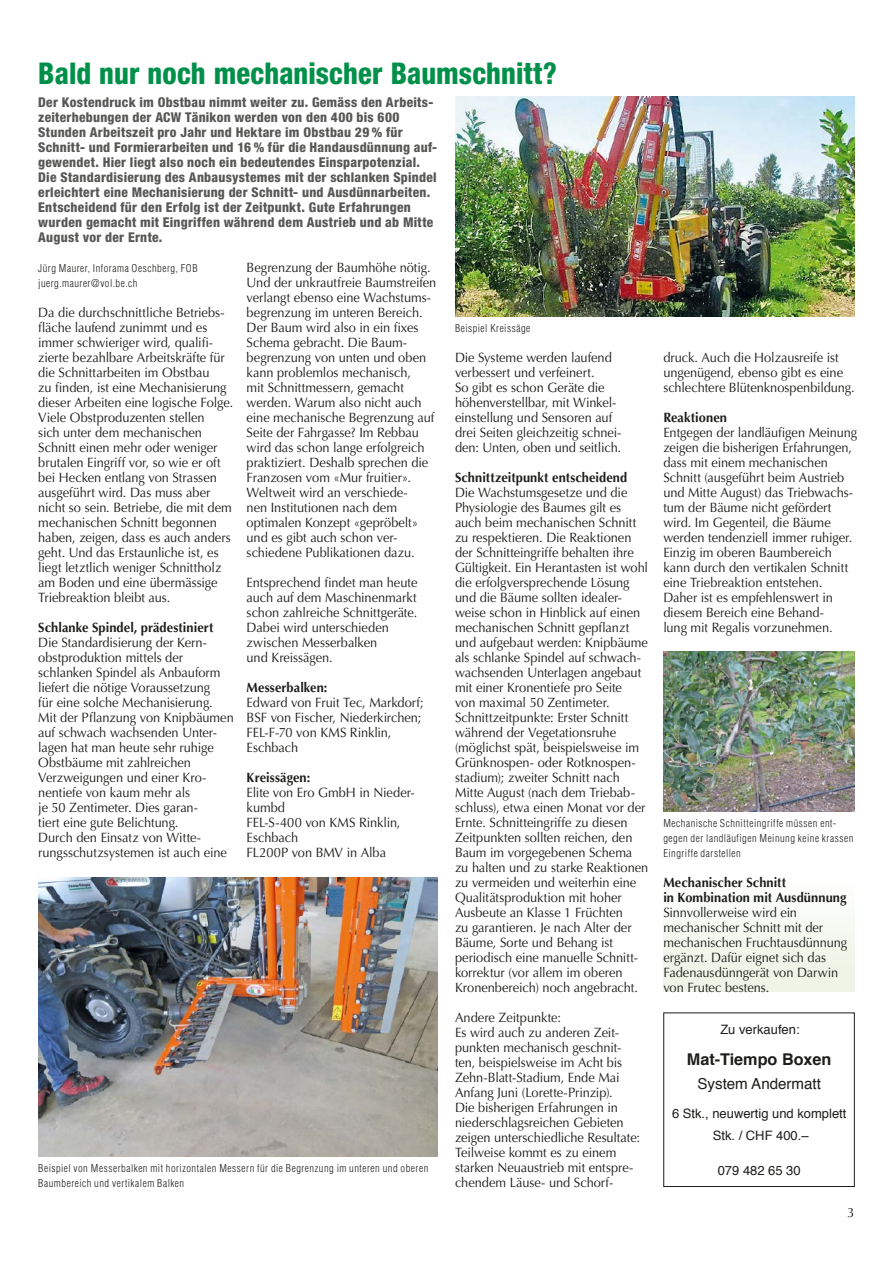
<style>
.page{position:relative;width:893px;height:1263px;background:#fff}
.page>*{position:absolute;margin:0;border:0;box-sizing:border-box;transform-origin:0 0}
.t1{font:800 condensed 30px "Helvetica Neue LT";letter-spacing:.005em;color:#00904a;scale:.95 1}
.t2{font:700 16.2px "Helvetica";color:#1d1d1b}
.t3{font:15.15px "Helvetica";color:#1d1d1b}
.t4{font:13.5px/15px "Optima LT";letter-spacing:-.005em;color:#1d1d1b;scale:.95 1}
.t5{font:800 condensed 13.5px/15px "Helvetica Neue LT";letter-spacing:.02em;color:#575756}
.t6{font:700 13.5px/15px "Optima LT";letter-spacing:.01em;color:#1d1d1b;scale:.95 1}
.t7{font:12.9px/22.2px "Helvetica";color:#1d1d1b;text-align:center}
.t8{font:300 condensed 10.5px/15px "Helvetica LT";letter-spacing:.05em;color:#1d1d1b}
.s1{font-family:"Arial"}
</style>
<div class="page">
<div style="left:663px;top:876px;width:192px;height:116px;background:linear-gradient(to right,#f5f9f0,#f5f9f0)"></div>
<div style="left:663px;top:1012px;width:192px;height:175px;border:1px solid #1d1d1b"></div>
<img style="left:38px;top:877px;width:400px;height:280px">
<img style="left:455px;top:97px;width:400px;height:220px">
<img style="left:663px;top:651px;width:192px;height:161px">
<h1 class="t1" style="left:38px;top:55px;width:548px">Bald nur noch mechanischer Baumschnitt?</h1>
<p class="t5" style="left:38px;top:94px;width:400px">Der Kostendruck im Obstbau nimmt weiter zu. Gemäss den Arbeits&shy;zeiterhebungen der ACW Tänikon werden von den 400 bis 600<br>Stunden Arbeitszeit pro Jahr und Hektare im Obstbau 29 % für Schnitt- und Formierarbeiten und 16 % für die Handausdünnung auf&shy;gewendet. Hier liegt also noch ein bedeutendes Einsparpotenzial.<br>Die Standardisierung des Anbausystemes mit der schlanken Spindel erleichtert eine Mechanisierung der Schnitt- und Ausdünnarbeiten.<br>Entscheidend für den Erfolg ist der Zeitpunkt. Gute Erfahrungen wurden gemacht mit Eingriffen während dem Austrieb und ab Mitte August vor der Ernte.</p>
<p class="t8" style="left:38px;top:260px;width:161px">Jürg Maurer, Inforama Oeschberg, FOB juerg.maurer@vol.be.ch</p>
<p class="t4" style="left:38px;top:305px;width:207px">Da die durchschnittliche Betriebs&shy;fläche laufend zunimmt und es immer schwieriger wird, qualifi&shy;zierte bezahlbare Arbeitskräfte für die Schnittarbeiten im Obstbau<br>zu finden, ist eine Mechanisierung dieser Arbeiten eine logische Folge.<br>Viele Obstproduzenten stellen<br>sich unter dem mechanischen Schnitt einen mehr oder weniger brutalen Eingriff vor, so wie er oft bei Hecken entlang von Strassen ausgeführt wird. Das muss aber nicht so sein. Betriebe, die mit dem mechanischen Schnitt begonnen haben, zeigen, dass es auch anders geht. Und das Erstaunliche ist, es liegt letztlich weniger Schnittholz am Boden und eine übermässige Triebreaktion bleibt aus.</p>
<p class="t6" style="left:38px;top:620px;width:186px">Schlanke Spindel, prädestiniert</p>
<p class="t4" style="left:38px;top:635px;width:207px">Die Standardisierung der Kern&shy;obstproduktion mittels der schlanken Spindel als Anbauform liefert die nötige Voraussetzung<br>für eine solche Mechanisierung.<br>Mit der Pflanzung von Knipbäumen auf schwach wachsenden Unter&shy;lagen hat man heute sehr ruhige<br>Obstbäume mit zahlreichen<br>Verzweigungen und einer Kro&shy;nentiefe von kaum mehr als<br>je 50 Zentimeter. Dies garan-<br>tiert eine gute Belichtung.<br>Durch den Einsatz von Witte&shy;rungsschutzsystemen ist auch eine</p>
<p class="t4" style="left:247px;top:260px;width:201px">Begrenzung der Baumhöhe nötig.<br>Und der unkrautfreie Baumstreifen verlangt ebenso eine Wachstums&shy;begrenzung im unteren Bereich.<br>Der Baum wird also in ein fixes<br>Schema gebracht. Die Baum&shy;begrenzung von unten und oben kann problemlos mechanisch,<br>mit Schnittmessern, gemacht werden. Warum also nicht auch eine mechanische Begrenzung auf<br>Seite der Fahrgasse? Im Rebbau wird das schon lange erfolgreich praktiziert. Deshalb sprechen die<br>Franzosen vom «Mur fruitier».<br>Weltweit wird an verschiede-<br>nen Institutionen nach dem optimalen Konzept «gepröbelt» und es gibt auch schon ver&shy;schiedene Publikationen dazu.</p>
<p class="t4" style="left:247px;top:575px;width:181px">Entsprechend findet man heute auch auf dem Maschinenmarkt schon zahlreiche Schnittgeräte.<br>Dabei wird unterschieden zwischen Messerbalken<br>und Kreissägen.</p>
<p class="t6" style="left:247px;top:680px;width:87px">Messerbalken:</p>
<p class="t4" style="left:247px;top:695px;width:188px">Edward von Fruit Tec, Markdorf;<br>BSF von Fischer, Niederkirchen;<br>FEL-F-70 von KMS Rinklin,<br>Eschbach</p>
<p class="t6" style="left:247px;top:770px;width:68px">Kreissägen:</p>
<p class="t4" style="left:247px;top:785px;width:179px">Elite von Ero GmbH in Nieder&shy;kumbd<br>FEL-S-400 von KMS Rinklin,<br>Eschbach<br>FL200P von BMV in Alba</p>
<p class="t8" style="left:455px;top:320px;width:77px">Beispiel Kreissäge</p>
<p class="t4" style="left:455px;top:350px;width:177px">Die Systeme werden laufend verbessert und verfeinert.<br>So gibt es schon Geräte die höhenverstellbar, mit Winkel&shy;einstellung und Sensoren auf drei Seiten gleichzeitig schnei&shy;den: Unten, oben und seitlich.</p>
<p class="t6" style="left:455px;top:470px;width:183px">Schnittzeitpunkt entscheidend</p>
<p class="t4" style="left:455px;top:485px;width:205px">Die Wachstumsgesetze und die<br>Physiologie des Baumes gilt es auch beim mechanischen Schnitt zu respektieren. Die Reaktionen der Schnitteingriffe behalten ihre<br>Gültigkeit. Ein Herantasten ist wohl die erfolgversprechende Lösung und die Bäume sollten idealer&shy;weise schon in Hinblick auf einen mechanischen Schnitt gepflanzt und aufgebaut werden: Knipbäume als schlanke Spindel auf schwach&shy;wachsenden Unterlagen angebaut mit einer Kronentiefe pro Seite<br>von maximal 50 Zentimeter.<br>Schnittzeitpunkte: Erster Schnitt während der Vegetationsruhe (möglichst spät, beispielsweise im<br>Grünknospen- oder Rotknospen&shy;stadium); zweiter Schnitt nach<br>Mitte August (nach dem Triebab&shy;schluss), etwa einen Monat vor der<br>Ernte. Schnitteingriffe zu diesen<br>Zeitpunkten sollten reichen, den<br>Baum im vorgegebenen Schema zu halten und zu starke Reaktionen zu vermeiden und weiterhin eine<br>Qualitätsproduktion mit hoher<br>Ausbeute an Klasse 1 Früchten<br>zu garantieren. Je nach Alter der<br>Bäume, Sorte und Behang ist periodisch eine manuelle Schnitt&shy;korrektur (vor allem im oberen<br>Kronenbereich) noch angebracht.</p>
<p class="t4" style="left:455px;top:1010px;width:196px">Andere Zeitpunkte:<br>Es wird auch zu anderen Zeit&shy;punkten mechanisch geschnit&shy;ten, beispielsweise im Acht bis<br>Zehn-Blatt-Stadium, Ende Mai<br>Anfang Juni (Lorette-Prinzip).<br>Die bisherigen Erfahrungen in niederschlagsreichen Gebieten zeigen unterschiedliche Resultate:<br>Teilweise kommt es zu einem starken Neuaustrieb mit entspre&shy;chendem Läuse- und Schorf-</p>
<p class="t4" style="left:663px;top:350px;width:203px">druck. Auch die Holzausreife ist ungenügend, ebenso gibt es eine schlechtere Blütenknospenbildung.</p>
<p class="t6" style="left:663px;top:410px;width:69px">Reaktionen</p>
<p class="t4" style="left:663px;top:425px;width:206px">Entgegen der landläufigen Meinung zeigen die bisherigen Erfahrungen, dass mit einem mechanischen<br>Schnitt (ausgeführt beim Austrieb und Mitte August) das Triebwachs&shy;tum der Bäume nicht gefördert wird. Im Gegenteil, die Bäume werden tendenziell immer ruhiger.<br>Einzig im oberen Baumbereich kann durch den vertikalen Schnitt eine Triebreaktion entstehen.<br>Daher ist es empfehlenswert in diesem Bereich eine Behand-<br>lung mit Regalis vorzunehmen.</p>
<p class="t8" style="left:663px;top:815px;width:192px">Mechanische Schnitteingriffe müssen ent&shy;gegen der landläufigen Meinung keine krassen<br>Eingriffe darstellen</p>
<p class="t6" style="left:663px;top:875px;width:194px">Mechanischer Schnitt<br>in Kombination mit Ausdünnung</p>
<p class="t4" style="left:663px;top:905px;width:195px">Sinnvollerweise wird ein mechanischer Schnitt mit der mechanischen Fruchtausdünnung ergänzt. Dafür eignet sich das<br>Fadenausdünngerät von Darwin von Frutec bestens.</p>
<p class="t7" style="left:720px;top:1019px;width:81px"><span class="s1">Z</span>u verkaufen:</p>
<p class="t2" style="left:687px;top:1046px;width:146px">Mat-Tiempo Boxen</p>
<p class="t3" style="left:697px;top:1072px;width:125px">System Andermatt</p>
<p class="t7" style="left:672px;top:1103px;width:176px">6 Stk., neuwertig und komplett<br>Stk. / CHF 400.<span class="s1">–</span></p>
<p class="t8" style="left:38px;top:1160px;width:392px">Beispiel von Messerbalken mit horizontalen Messern für die Begrenzung im unteren und oberen</p>
<p class="t7" style="left:718px;top:1159px;width:84px">079 482 65 30</p>
<p class="t8" style="left:38px;top:1175px;width:147px">Baumbereich und vertikalem Balken</p>
<p class="t4" style="left:848px;top:1205px;width:9px">3</p>
</div>
